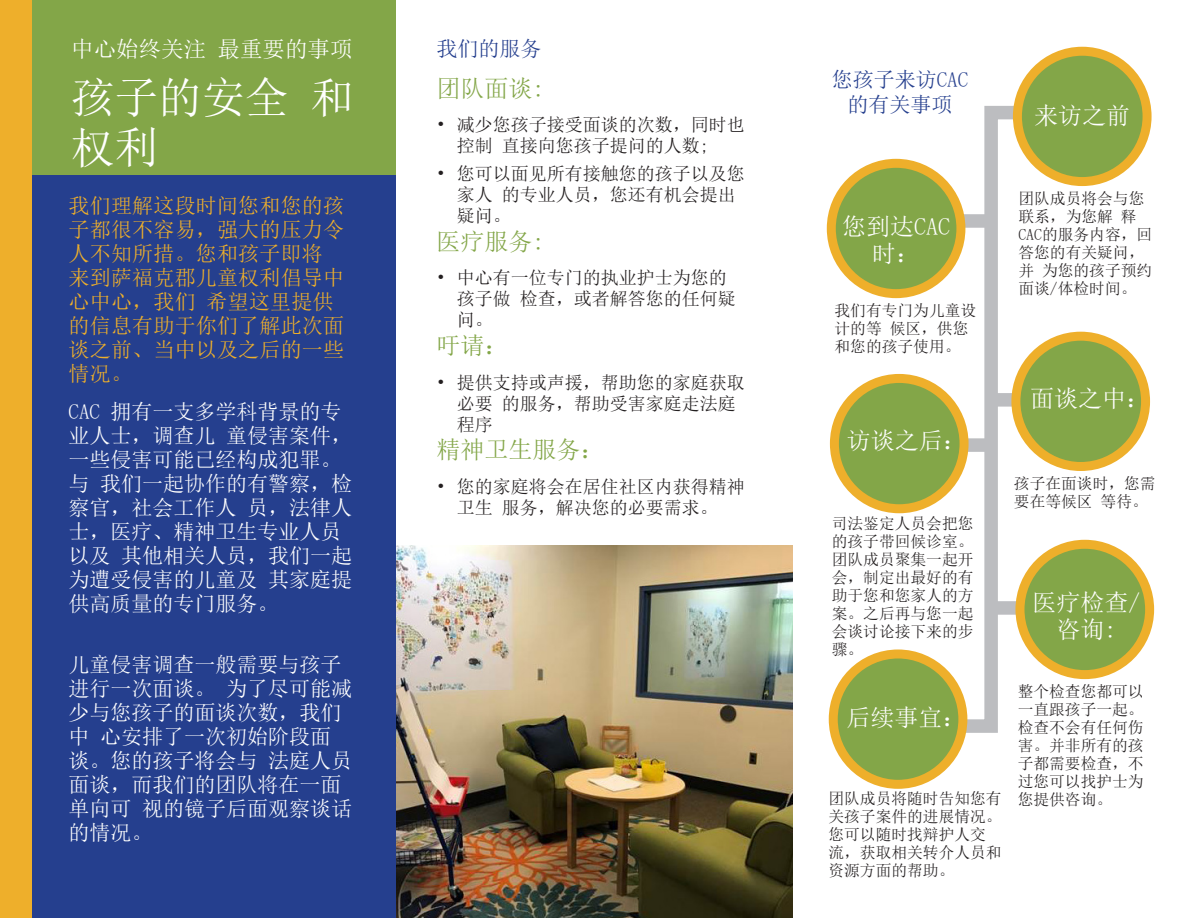
<style>
.page{position:relative;width:1188px;height:918px;background:#fff}
.page>*{position:absolute;margin:0;border:0;box-sizing:border-box;transform-origin:0 0}
.t1{font:43.5px/49.5px "Sim Sun";color:#fff}
.t2{font:24px/27px "Sim Sun";color:#fff;text-align:center}
.t3{font:24px "Sim Sun";color:#83a648}
.t4{font:22.5px "Sim Sun";color:#fff}
.t5{font:21px/24px "Sim Sun";color:#fff}
.t6{font:21px/24px "Sim Sun";letter-spacing:.01em;color:#eeaf2b}
.t7{font:21px/25.2px "Sim Sun";color:#253f8e;text-align:center}
.t8{font:18px/21px "Sim Sun";color:#231f20}
.ul{font:15.75px/18px "Sim Sun";color:#231f20}
</style>
<div class="page">
<svg style="left:949px;top:100px;width:97px;height:640px"></svg>
<div style="left:956px;top:214px;width:36px;height:14px;background:#bcbdc0"></div>
<div style="left:987px;top:393px;width:36px;height:14px;background:#bcbdc0"></div>
<div style="left:957px;top:438px;width:36px;height:14px;background:#bcbdc0"></div>
<div style="left:990px;top:601px;width:36px;height:14px;background:#bcbdc0"></div>
<div style="left:1017px;top:51px;width:130px;height:131px;background:#83a648;border-radius:50%"></div>
<div style="left:1013px;top:47px;width:139px;height:139px;border:9px solid #eeaf2b;border-radius:50%"></div>
<div style="left:831px;top:163px;width:130px;height:131px;background:#83a648;border-radius:50%"></div>
<div style="left:827px;top:159px;width:138px;height:139px;border:9px solid #eeaf2b;border-radius:50%"></div>
<div style="left:834px;top:378px;width:130px;height:131px;background:#83a648;border-radius:50%"></div>
<div style="left:830px;top:374px;width:139px;height:139px;border:9px solid #eeaf2b;border-radius:50%"></div>
<div style="left:1020px;top:544px;width:130px;height:131px;background:#83a648;border-radius:50%"></div>
<div style="left:1015px;top:540px;width:139px;height:139px;border:9px solid #eeaf2b;border-radius:50%"></div>
<div style="left:833px;top:654px;width:130px;height:130px;background:#83a648;border-radius:50%"></div>
<div style="left:829px;top:650px;width:138px;height:139px;border:9px solid #eeaf2b;border-radius:50%"></div>
<div style="left:0;top:0;width:396px;height:176px;background:#83a648"></div>
<div style="left:28px;top:176px;width:368px;height:742px;background:#253f8e"></div>
<img style="left:396px;top:546px;width:396px;height:372px">
<div style="left:0;top:0;width:32px;height:918px;background:#eeaf2b"></div>
<div style="left:1016px;top:336px;width:130px;height:130px;background:#83a648;border-radius:50%"></div>
<div style="left:1011px;top:332px;width:139px;height:139px;border:9px solid #eeaf2b;border-radius:50%"></div>
<p class="t4" style="left:71px;top:37px;width:283px">中心始终关注 最重要的事项</p>
<p class="t1" style="left:71px;top:73px;width:284px">孩子的安全 和权利</p>
<p class="t6" style="left:69px;top:194px;width:277px">我们理解这段时间您和您的孩子都很不容易，强大的压力令人不知所措。您和孩子即将来到萨福克郡儿童权利倡导中心中心，我们 希望这里提供的信息有助于你们了解此次面谈之前、当中以及之后的一些情况。</p>
<p class="t5" style="left:69px;top:399px;width:285px">CAC 拥有一支多学科背景的专业人士，调查儿 童侵害案件，一些侵害可能已经构成犯罪。与 我们一起协作的有警察，检察官，社会工作人 员，法律人士，医疗、精神卫生专业人员以及 其他相关人员，我们一起为遭受侵害的儿童及 其家庭提供高质量的专门服务。</p>
<p class="t5" style="left:69px;top:653px;width:285px">儿童侵害调查一般需要与孩子进行一次面谈。 为了尽可能减少与您孩子的面谈次数，我们中 心安排了一次初始阶段面谈。您的孩子将会与 法庭人员面谈，而我们的团队将在一面单向可 视的镜子后面观察谈话的情况。</p>
<p class="t7" style="left:436px;top:36px;width:106px">我们的服务</p>
<p class="t3" style="left:436px;top:76px;width:109px">团队面谈:</p>
<p class="t8" style="left:457px;top:114px;width:289px;text-indent:-20px">• 减少您孩子接受面谈的次数，同时也控制 直接向您孩子提问的人数;</p>
<p class="t8" style="left:457px;top:163px;width:289px;text-indent:-20px">• 您可以面见所有接触您的孩子以及您家人 的专业人员，您还有机会提出疑问。</p>
<p class="t3" style="left:436px;top:229px;width:109px">医疗服务:</p>
<p class="t8" style="left:457px;top:267px;width:280px;text-indent:-20px">• 中心有一位专门的执业护士为您的孩子做 检查，或者解答您的任何疑问。</p>
<p class="t3" style="left:436px;top:334px;width:73px">吁请：</p>
<p class="t8" style="left:457px;top:372px;width:289px;text-indent:-20px">• 提供支持或声援，帮助您的家庭获取必要 的服务，帮助受害家庭走法庭程序</p>
<p class="t3" style="left:436px;top:438px;width:169px">精神卫生服务：</p>
<p class="t8" style="left:436px;top:476px;width:310px;text-align:center">• 您的家庭将会在居住社区内获得精神卫生 服务，解决您的必要需求。</p>
<p class="t7" style="left:832px;top:67px;width:138px">您孩子来访CAC的有关事项</p>
<p class="t2" style="left:842px;top:213px;width:109px">您到达CAC时：</p>
<p class="ul" style="left:835px;top:302px;width:143px">我们有专门为儿童设计的等 候区，供您和您的孩子使用。</p>
<p class="t2" style="left:847px;top:427px;width:121px">访谈之后：</p>
<p class="ul" style="left:832px;top:515px;width:143px;text-align:justify">司法鉴定人员会把您的孩子带回候诊室。团队成员聚集一起开会，制定出最好的有助于您和您家人的方案。之后再与您一起会谈讨论接下来的步骤。</p>
<p class="t2" style="left:846px;top:704px;width:121px">后续事宜：</p>
<p class="t2" style="left:1034px;top:102px;width:97px">来访之前</p>
<p class="ul" style="left:1018px;top:189px;width:135px">团队成员将会与您联系，为您解 释<br>CAC的服务内容，回答您的有关疑问，并 为您的孩子预约面谈/体检时间。</p>
<p class="t2" style="left:1030px;top:385px;width:121px">面谈之中：</p>
<p class="ul" style="left:1014px;top:474px;width:143px">孩子在面谈时，您需要在等候区 等待。</p>
<p class="t2" style="left:1033px;top:588px;width:109px">医疗检查/咨询:</p>
<p class="ul" style="left:1018px;top:683px;width:127px;text-align:justify">整个检查您都可以一直跟孩子一起。检查不会有任何伤害。并非所有的孩子都需要检查，不过您可以找护士为</p>
<p class="ul" style="left:828px;top:789px;width:175px">团队成员将随时告知您有</p>
<p class="ul" style="left:1018px;top:791px;width:96px">您提供咨询。</p>
<p class="ul" style="left:828px;top:807px;width:175px">关孩子案件的进展情况。您可以随时找辩护人交流，获取相关转介人员和资源方面的帮助。</p>
</div>
